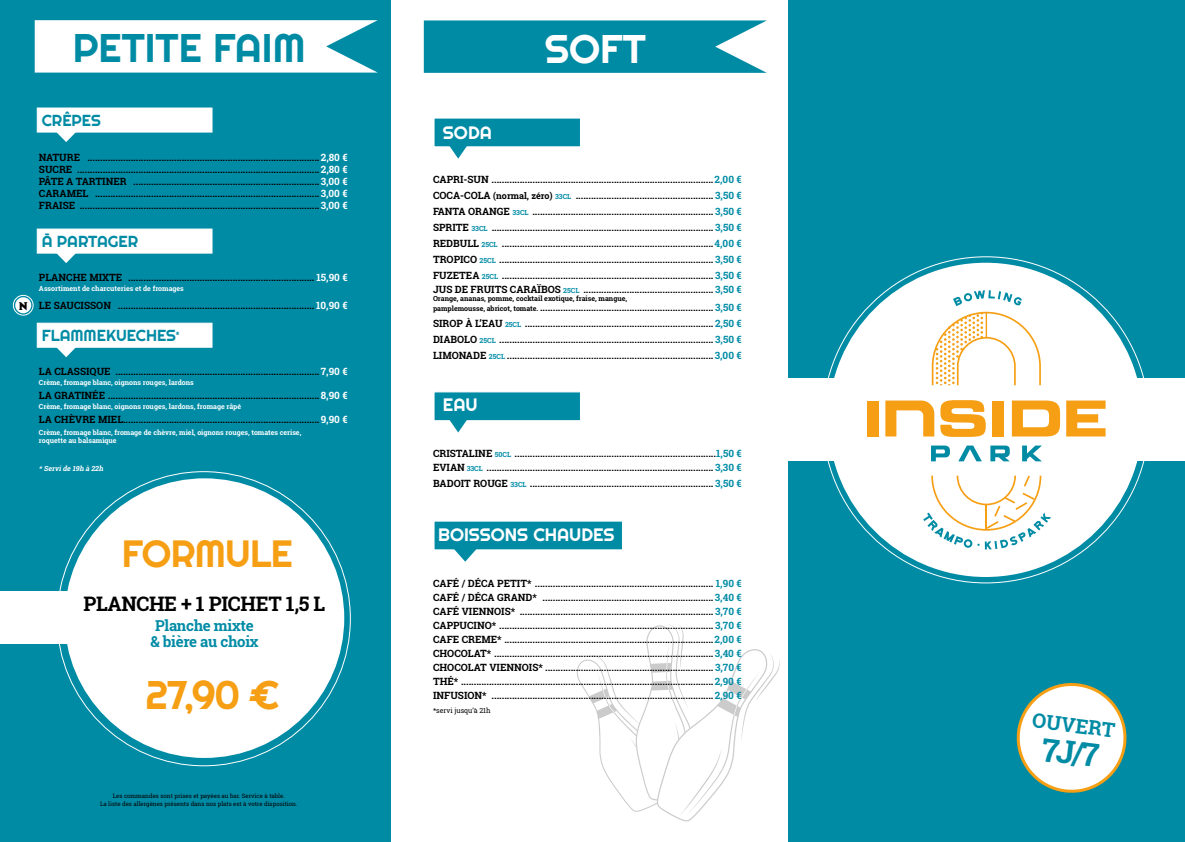
<style>
.page{position:relative;width:1185px;height:842px;background:#fff}
.page>*{position:absolute;margin:0;border:0;box-sizing:border-box;transform-origin:0 0}
.t1{font:40px "Righteous";color:#008ba5}
.t2{font:40px "Righteous";color:#f69f14}
.t3{font:40px "Righteous";color:#fff}
.t4{font:38px "Righteous";letter-spacing:-.02em;color:#f69f14}
.t5{font:700 32px "Roboto Slab";color:#008ba5}
.t6{font:700 20px "Roboto Slab";letter-spacing:-.02em;color:#000}
.t7{font:700 20px "Roboto Slab";color:#008ba5}
.t8{font:18px "Righteous";color:#fff}
.t9{font:16px "Righteous";color:#008ba5}
.t10{font:700 15px/16px "Roboto Slab";letter-spacing:-.02em;color:#008ba5;text-align:center}
.t11{font:700 14px "Sans Merci";color:#000}
.t12{font:700 10px/16px "Roboto Slab";color:#000;text-align:justify}
.t13{font:700 7px/8px "Roboto Slab";color:#fff}
.t14{font:700 7px "Roboto Slab";color:#000}
.t15{font:7px "Roboto Slab";color:#000}
.t16{font:italic 700 7px "Roboto Slab";color:#fff}
.t17{font:6.4px "Righteous";color:#008ba5}
.t18{font:6px/7.2px "Roboto Slab";color:#000;text-align:center}
.s1{color:#fff}
.s2{color:#008ba5}
.s3{font-size:9px}
.s4{font-size:7px;color:#008ba5}
.s5{font-size:7px}
</style>
<div class="page">
<div style="left:788px;top:0;width:397px;height:842px;background:#008ba5"></div>
<div style="left:788px;top:379px;width:397px;height:82px;background:#fff"></div>
<div style="left:828px;top:263px;width:315px;height:314px;background:#fff;border-radius:50%"></div>
<svg style="left:932px;top:312px;width:109px;height:73px"></svg>
<svg style="left:953px;top:290px;width:69px;height:16px"></svg>
<svg style="left:931px;top:445px;width:19px;height:16px"></svg>
<svg style="left:958px;top:445px;width:24px;height:16px"></svg>
<svg style="left:1022px;top:445px;width:20px;height:16px"></svg>
<svg style="left:990px;top:445px;width:20px;height:16px"></svg>
<div style="left:867px;top:400px;width:11px;height:36px;background:#f69f14"></div>
<svg style="left:885px;top:400px;width:49px;height:36px"></svg>
<svg style="left:940px;top:400px;width:46px;height:37px"></svg>
<div style="left:992px;top:400px;width:11px;height:36px;background:#f69f14"></div>
<svg style="left:1012px;top:400px;width:48px;height:36px"></svg>
<svg style="left:1066px;top:400px;width:39px;height:36px"></svg>
<svg style="left:923px;top:476px;width:128px;height:73px"></svg>
<svg style="left:1016px;top:683px;width:111px;height:110px"></svg>
<div style="left:0;top:0;width:391px;height:842px;background:#008ba5"></div>
<svg style="left:35px;top:20px;width:343px;height:53px;background:#e8f4f7"></svg>
<div style="left:0;top:591px;width:120px;height:52px;background:#fff"></div>
<div style="left:65px;top:478px;width:279px;height:280px;background:#fff;border-radius:50%"></div>
<div style="left:37px;top:108px;width:176px;height:25px;background:#fff;border:1px solid #fff"></div>
<svg style="left:39px;top:131px;width:54px;height:11px"></svg>
<div style="left:37px;top:323px;width:176px;height:25px;background:#fff;border:1px solid #fff"></div>
<svg style="left:39px;top:346px;width:54px;height:11px"></svg>
<div style="left:37px;top:229px;width:176px;height:25px;background:#fff;border:1px solid #fff"></div>
<svg style="left:39px;top:252px;width:54px;height:11px"></svg>
<div style="left:15px;top:297px;width:16px;height:16px;background:#fff;border-radius:50%"></div>
<div style="left:13px;top:295px;width:20px;height:20px;border:1px solid #fff;border-radius:50%"></div>
<svg style="left:424px;top:20px;width:343px;height:53px;background:#1594ac"></svg>
<svg style="left:576px;top:624px;width:204px;height:198px"></svg>
<div style="left:434px;top:118px;width:147px;height:29px;background:#008ba5"></div>
<svg style="left:436px;top:145px;width:45px;height:14px"></svg>
<div style="left:434px;top:391px;width:147px;height:30px;background:#008ba5;border:1px solid #fff"></div>
<svg style="left:436px;top:419px;width:45px;height:13px"></svg>
<div style="left:434px;top:521px;width:189px;height:29px;background:#008ba5"></div>
<svg style="left:436px;top:548px;width:58px;height:14px"></svg>
<h1 class="t1" style="left:73px;top:22px;width:234px">PETITE FAIM</h1>
<h3 class="t11" style="left:19px;top:298px;width:10px">N</h3>
<h3 class="t9" style="left:42px;top:111px;width:61px">CRÊPES</h3>
<p class="t12" style="left:39px;top:151px;width:310px;line-height:12px">NATURE ...........................................................................................<span class="s1">2,80 € </span>SUCRE ...............................................................................................<span class="s1">2,80 € </span>PÂTE A TARTINER .........................................................................<span class="s1">3,00 € </span>CARAMEL ........................................................................................<span class="s1">3,00 € </span>FRAISE ..............................................................................................<span class="s1">3,00 €</span></p>
<h3 class="t9" style="left:42px;top:232px;width:98px">Ā PARTAGER</h3>
<p class="t12" style="left:39px;top:269px;width:310px">PLANCHE MIXTE ......................................................................... <span class="s1">15,90 €</span></p>
<p class="t13" style="left:39px;top:284px;width:146px">Assortiment de charcuteries et de fromages</p>
<p class="t12" style="left:39px;top:297px;width:310px">LE SAUCISSON ............................................................................. <span class="s1">10,90 €</span></p>
<h3 class="t9" style="left:42px;top:325px;width:136px">FLAMMEKUECHES</h3>
<p class="t17" style="left:176px;top:331px;width:5px">*</p>
<p class="t12" style="left:39px;top:363px;width:310px">LA CLASSIQUE ................................................................................ <span class="s1">7,90 €</span></p>
<p class="t13" style="left:39px;top:378px;width:156px">Crème, fromage blanc, oignons rouges, lardons</p>
<p class="t12" style="left:39px;top:387px;width:310px">LA GRATINÉE ...................................................................................<span class="s1">8,90 €</span></p>
<p class="t13" style="left:39px;top:402px;width:204px">Crème, fromage blanc, oignons rouges, lardons, fromage râpé</p>
<p class="t12" style="left:39px;top:411px;width:310px">LA CHÈVRE MIEL.............................................................................<span class="s1">9,90 €</span></p>
<p class="t13" style="left:39px;top:428px;width:264px">Crème, fromage blanc, fromage de chèvre, miel, oignons rouges, tomates cerise, roquette au balsamique</p>
<p class="t16" style="left:39px;top:464px;width:67px">* Servide 19h à 22h</p>
<h2 class="t4" style="left:122px;top:529px;width:172px">FORMULE</h2>
<h3 class="t6" style="left:84px;top:590px;width:243px">PLANCHE + 1 PICHET 1,5 L</h3>
<h3 class="t10" style="left:150px;top:618px;width:110px">Planche mixte &amp; bière au choix</h3>
<h1 class="t2" style="left:146px;top:669px;width:136px">27,90 €</h1>
<p class="t18" style="left:100px;top:792px;width:199px">Les commandes sont prises et payées au bar. Service à table.<br>La liste des allergènes présents dans nos plats est à votre disposition.</p>
<h3 class="t8" style="left:443px;top:121px;width:50px">SODA</h3>
<h1 class="t3" style="left:545px;top:23px;width:103px">SOFT</h1>
<p class="t12" style="left:433px;top:171px;width:310px">CAPRI-SUN .......................................................................................<span class="s2">2,00 € </span>COCA-COLA <span class="s3">(normal, zéro)</span> <span class="s4">33CL</span> ...................................................... <span class="s2">3,50 € </span>FANTA ORANGE <span class="s4">33CL</span> ....................................................................... <span class="s2">3,50 € </span>SPRITE <span class="s4">33CL</span> ....................................................................................... <span class="s2">3,50 € </span>REDBULL <span class="s4">25CL</span> ...................................................................................<span class="s2">4,00 € </span>TROPICO <span class="s4">25CL</span> .................................................................................... <span class="s2">3,50 € </span>FUZETEA <span class="s4">25CL</span> ................................................................................... <span class="s2">3,50 €</span></p>
<p class="t12" style="left:433px;top:281px;width:310px">JUS DE FRUITS CARAÏBOS <span class="s4">25CL</span> ................................................... <span class="s2">3,50 €</span></p>
<p class="t14" style="left:433px;top:294px;width:196px">Orange, ananas, pomme, cocktail exotique, fraise, mangue,</p>
<p class="t12" style="left:433px;top:299px;width:310px"><span class="s5">pamplemousse, abricot, tomate.</span> .................................................................... <span class="s2">3,50 € </span>SIROP À L’EAU <span class="s4">25CL</span> .......................................................................... <span class="s2">2,50 € </span>DIABOLO <span class="s4">25CL</span> .................................................................................... <span class="s2">3,50 € </span>LIMONADE <span class="s4">25CL</span> .................................................................................<span class="s2">3,00 €</span></p>
<h3 class="t8" style="left:443px;top:393px;width:36px">EAU</h3>
<p class="t12" style="left:433px;top:446px;width:310px;line-height:14px">CRISTALINE <span class="s4">50CL</span> ...............................................................................<span class="s2">1,50 €<br></span>EVIAN <span class="s4">33CL</span> ......................................................................................... <span class="s2">3,30 €</span></p>
<p class="t12" style="left:433px;top:475px;width:310px">BADOIT ROUGE <span class="s4">33CL</span> ........................................................................ <span class="s2">3,50 €</span></p>
<h3 class="t8" style="left:438px;top:523px;width:178px">BOISSONS CHAUDES</h3>
<p class="t12" style="left:433px;top:576px;width:310px;line-height:14px">CAFÉ / DÉCA PETIT* ...................................................................... <span class="s2">1,90 € </span>CAFÉ / DÉCA GRAND* ...................................................................<span class="s2">3,40 € </span>CAFÉ VIENNOIS* ............................................................................ <span class="s2">3,70 € </span>CAPPUCINO* .................................................................................... <span class="s2">3,70 € </span>CAFE CREME* ..................................................................................<span class="s2">2,00 € </span>CHOCOLAT* ......................................................................................<span class="s2">3,40 € </span>CHOCOLAT VIENNOIS* .................................................................. <span class="s2">3,70 € </span>THÉ* ...................................................................................................<span class="s2">2,90 € </span>INFUSION* .......................................................................................<span class="s2">2,90 €</span></p>
<p class="t15" style="left:433px;top:705px;width:59px">*servi jusqu’à 21h</p>
<h3 class="t7" style="left:1034px;top:706px;width:85px;rotate:7deg">OUVERT</h3>
<h3 class="t5" style="left:1044px;top:727px;width:59px;rotate:7deg">7J/7</h3>
</div>
